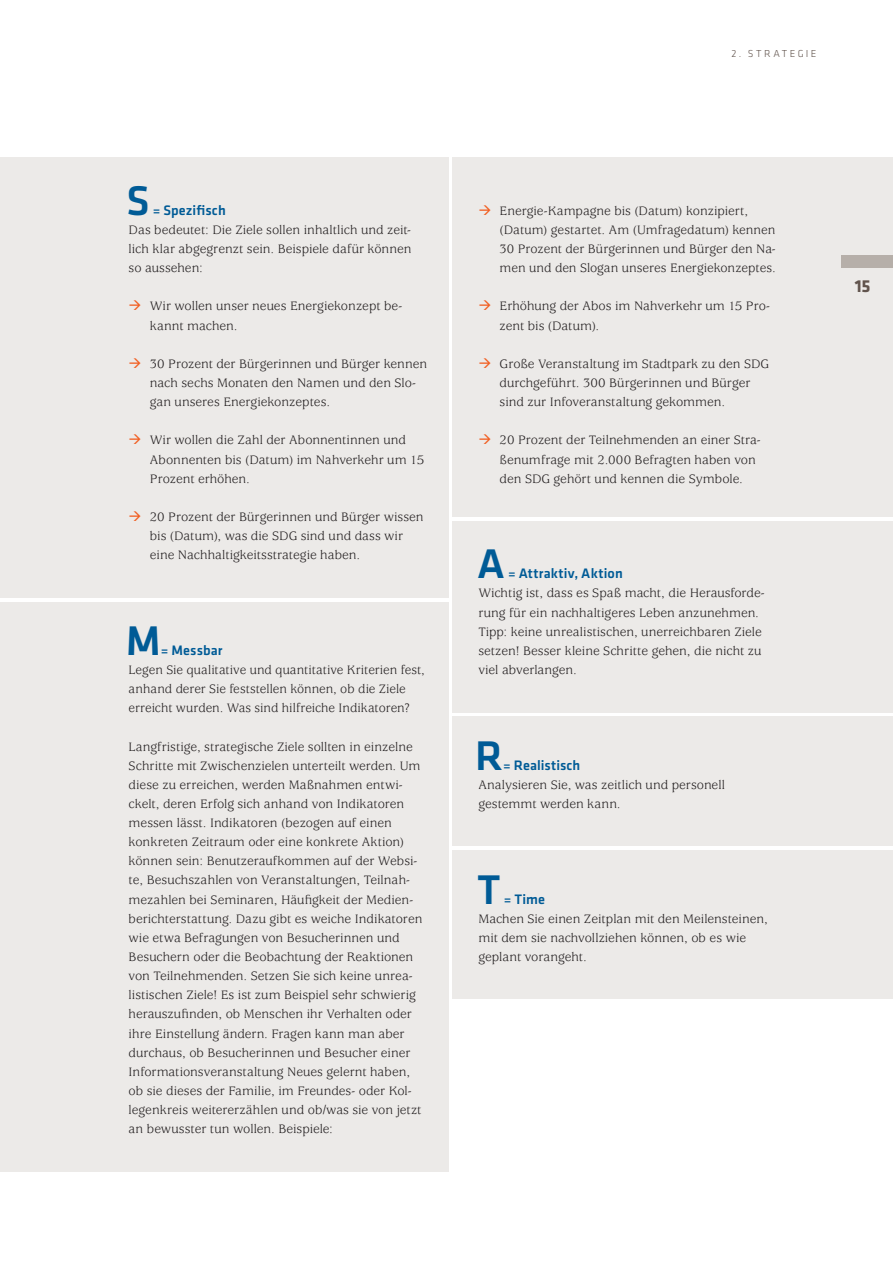
<style>
.page{position:relative;width:893px;height:1263px;background:#fff}
.page>*{position:absolute;margin:0;border:0;box-sizing:border-box;transform-origin:0 0}
.t1{font:500 43.05px "Klavika";color:#005b96}
.t2{font:700 18px "Klavika";color:#61544d}
.t3{font:500 14.25px "Klavika";letter-spacing:.01em;color:#005b96}
.t4{font:13.5px/19.2px "Usherwood Std";color:#231f20}
.t5{font:300 10.5px "Klavika";letter-spacing:.23em;color:#61544d}
.s1{color:#f15f22}
</style>
<div class="page">
<div style="left:0;top:157px;width:449px;height:440px;background:#eceae8"></div>
<div style="left:0;top:602px;width:449px;height:569px;background:#eceae8"></div>
<div style="left:453px;top:157px;width:440px;height:360px;background:#eceae8"></div>
<div style="left:453px;top:521px;width:440px;height:191px;background:#eceae8"></div>
<div style="left:453px;top:716px;width:440px;height:130px;background:#eceae8"></div>
<div style="left:453px;top:850px;width:440px;height:149px;background:#eceae8"></div>
<div style="left:842px;top:255px;width:51px;height:13px;background:#b6afa9"></div>
<p class="t1" style="left:127px;top:177px;width:25px">S</p>
<p class="t3" style="left:153px;top:202px;width:74px">= Spezifisch</p>
<p class="t4" style="left:129px;top:221px;width:284px;text-align:justify">Das bedeutet: Die Ziele sollen inhaltlich und zeit&shy;lich klar abgegrenzt sein. Beispiele dafür können so aussehen:</p>
<p class="t4" style="left:150px;top:297px;width:254px;text-indent:-21px"><span class="s1">→</span> Wir wollen unser neues Energiekonzept be&shy;kannt machen.</p>
<p class="t4" style="left:150px;top:354px;width:279px;text-indent:-21px"><span class="s1">→</span> 30 Prozent der Bürgerinnen und Bürger kennen nach sechs Monaten den Namen und den Slo&shy;gan unseres Energiekonzeptes.</p>
<p class="t4" style="left:150px;top:431px;width:276px;text-indent:-21px"><span class="s1">→</span> Wir wollen die Zahl der Abonnentinnen und<br>Abonnenten bis (Datum) im Nahverkehr um 15<br>Prozent erhöhen.</p>
<p class="t4" style="left:150px;top:508px;width:275px;text-indent:-21px"><span class="s1">→</span> 20 Prozent der Bürgerinnen und Bürger wissen bis (Datum), was die SDG sind und dass wir eine Nachhaltigkeitsstrategie haben.</p>
<p class="t1" style="left:126px;top:617px;width:37px">M</p>
<p class="t3" style="left:161px;top:642px;width:63px">= Messbar</p>
<p class="t4" style="left:129px;top:661px;width:298px">Legen Sie qualitative und quantitative Kriterien fest, anhand derer Sie feststellen können, ob die Ziele erreicht wurden. Was sind hilfreiche Indikatoren?</p>
<p class="t4" style="left:129px;top:737px;width:295px">Langfristige, strategische Ziele sollten in einzelne Schritte mit Zwischenzielen unterteilt werden. Um diese zu erreichen, werden Maßnahmen entwi&shy;ckelt, deren Erfolg sich anhand von Indikatoren messen lässt. Indikatoren (bezogen auf einen konkreten Zeitraum oder eine konkrete Aktion) können sein: Benutzeraufkommen auf der Websi&shy;te, Besuchszahlen von Veranstaltungen, Teilnah&shy;mezahlen bei Seminaren, Häufigkeit der Medien&shy;berichterstattung. Dazu gibt es weiche Indikatoren wie etwa Befragungen von Besucherinnen und Besuchern oder die Beobachtung der Reaktionen von Teilnehmenden. Setzen Sie sich keine unrea&shy;listischen Ziele! Es ist zum Beispiel sehr schwierig herauszufinden, ob Menschen ihr Verhalten oder ihre Einstellung ändern. Fragen kann man aber durchaus, ob Besucherinnen und Besucher einer Informationsveranstaltung Neues gelernt haben, ob sie dieses der Familie, im Freundes- oder Kol&shy;legenkreis weitererzählen und ob/was sie von jetzt an bewusster tun wollen. Beispiele:</p>
<p class="t5" style="left:731px;top:48px;width:86px">2. STRATEGIE</p>
<p class="t4" style="left:500px;top:201px;width:278px;text-indent:-21px"><span class="s1">→</span> Energie-Kampagne bis (Datum) konzipiert, (Datum) gestartet. Am (Umfragedatum) kennen 30 Prozent der Bürgerinnen und Bürger den Na&shy;men und den Slogan unseres Energiekonzeptes.</p>
<p class="t4" style="left:500px;top:297px;width:272px;text-indent:-21px"><span class="s1">→</span> Erhöhung der Abos im Nahverkehr um 15 Pro&shy;zent bis (Datum).</p>
<p class="t4" style="left:500px;top:354px;width:271px;text-indent:-21px"><span class="s1">→</span> Große Veranstaltung im Stadtpark zu den SDG durchgeführt. 300 Bürgerinnen und Bürger sind zur Infoveranstaltung gekommen.</p>
<p class="t4" style="left:500px;top:431px;width:262px;text-indent:-21px"><span class="s1">→</span> 20 Prozent der Teilnehmenden an einer Stra&shy;ßenumfrage mit 2.000 Befragten haben von den SDG gehört und kennen die Symbole.</p>
<p class="t1" style="left:477px;top:541px;width:29px">A</p>
<p class="t3" style="left:508px;top:566px;width:116px">= Attraktiv, Aktion</p>
<p class="t4" style="left:478px;top:584px;width:288px">Wichtig ist, dass es Spaß macht, die Herausforde&shy;rung für ein nachhaltigeres Leben anzunehmen.<br>Tipp: keine unrealistischen, unerreichbaren Ziele setzen! Besser kleine Schritte gehen, die nicht zu viel abverlangen.</p>
<p class="t1" style="left:475px;top:732px;width:29px">R</p>
<p class="t3" style="left:503px;top:757px;width:79px">= Realistisch</p>
<p class="t4" style="left:478px;top:775px;width:248px">Analysieren Sie, was zeitlich und personell gestemmt werden kann.</p>
<p class="t1" style="left:477px;top:866px;width:25px">T</p>
<p class="t3" style="left:504px;top:891px;width:43px">= Time</p>
<p class="t4" style="left:478px;top:909px;width:291px">Machen Sie einen Zeitplan mit den Meilensteinen, mit dem sie nachvollziehen können, ob es wie geplant vorangeht.</p>
<h2 class="t2" style="left:855px;top:276px;width:17px">15</h2>
</div>
